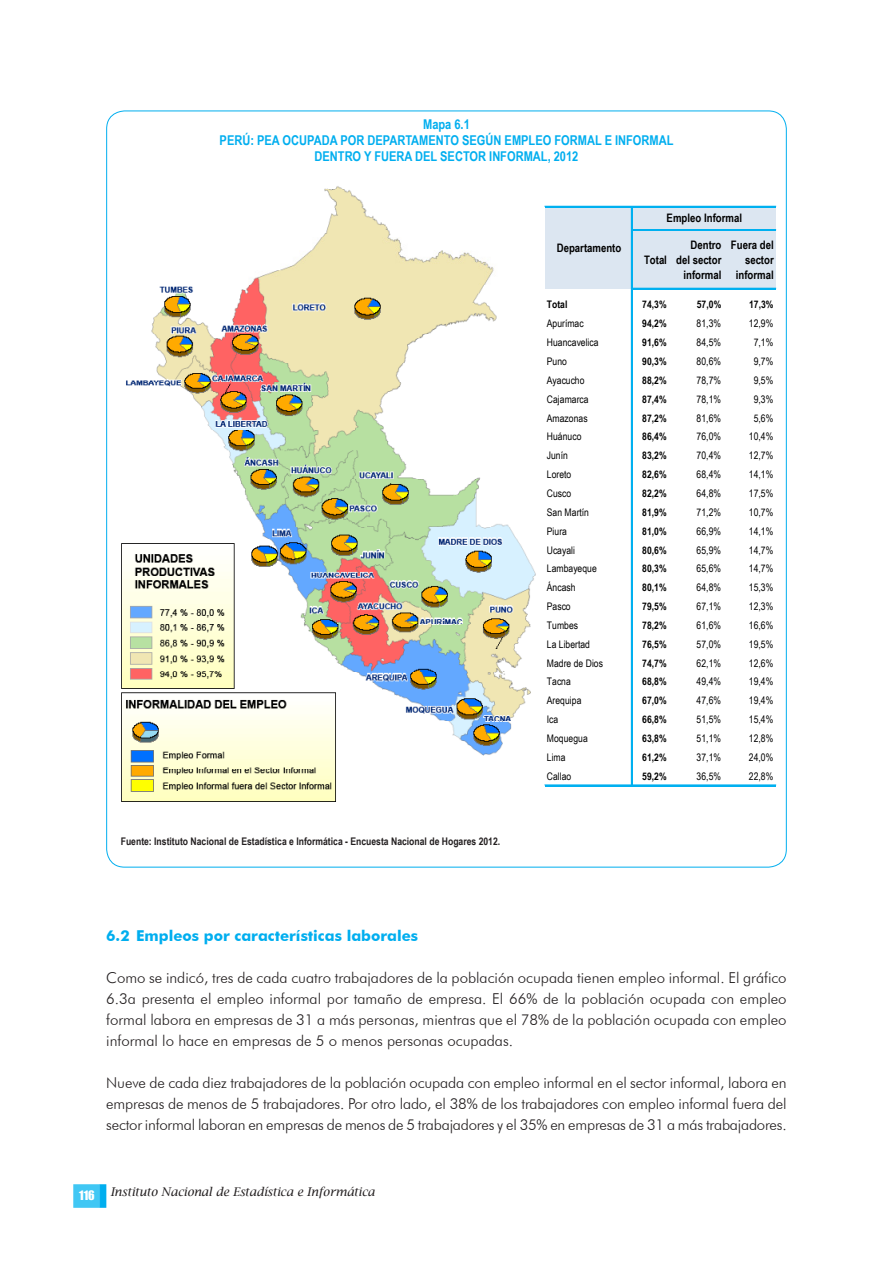
<style>
.page{position:relative;width:893px;height:1263px;background:#fff}
.page>*{position:absolute;margin:0;border:0;box-sizing:border-box;transform-origin:0 0}
.t1{font:300 15px/21px "Futura BT";letter-spacing:-.005em;color:#231f20;text-align:justify}
.t2{font:700 15px "Futura BT";color:#00aeef}
.t3{font:700 13.5px "Arial Narrow";color:#00aeef}
.t4{font:italic 12px "Lucida Bright";color:#231f20}
.t5{font:12px "Impact";color:#fff}
.t6{font:700 11.7px/15px "Arial Narrow";color:#000;text-align:right}
.t7{font:10.5px "Arial Narrow";letter-spacing:.005em;color:#000}
.t8{font:700 10.5px "Arial Narrow";letter-spacing:.005em;color:#000}
.titulo1{font:700 10.5px "Arial Narrow";color:#231f20}
</style>
<div class="page">
<div style="left:73px;top:1184px;width:27px;height:24px;background:#40c7f4;border:2px solid #40c7f4"></div>
<svg style="left:99px;top:1184px;width:7px;height:24px"></svg>
<div style="left:546px;top:207px;width:230px;height:82px;background:#dce6f1"></div>
<hr style="left:631px;top:207px;width:2px;height:579px;background:#00b0f0">
<hr style="left:545px;top:206px;width:231px;height:1px;background:#00b0f0">
<hr style="left:633px;top:229px;width:143px;height:1px;background:#00b0f0">
<hr style="left:633px;top:230px;width:143px;height:1px;background:#00b0f0">
<hr style="left:633px;top:288px;width:143px;height:1px;background:#00b0f0">
<hr style="left:545px;top:785px;width:231px;height:1px;background:#00b0f0">
<img style="left:121px;top:186px;width:415px;height:615px">
<p class="t3" style="left:423px;top:114px;width:48px">Mapa 6.1</p>
<p class="t3" style="left:220px;top:130px;width:455px">PERÚ: PEA OCUPADA POR DEPARTAMENTO SEGÚN EMPLEO FORMAL E INFORMAL</p>
<p class="t3" style="left:315px;top:146px;width:265px">DENTRO Y FUERA DEL SECTOR INFORMAL, 2012</p>
<p class="t6" style="left:557px;top:239px;width:66px">Departamento</p>
<p class="t6" style="left:667px;top:210px;width:77px">Empleo Informal</p>
<p class="t6" style="left:644px;top:252px;width:24px">Total</p>
<p class="t6" style="left:676px;top:237px;width:47px">Dentro del sector informal</p>
<p class="t6" style="left:731px;top:237px;width:44px">Fuera del sector informal</p>
<p class="titulo1" style="left:121px;top:834px;width:381px">Fuente: Instituto Nacional de Estadística e Informática - Encuesta Nacional de Hogares 2012.</p>
<p class="t8" style="left:547px;top:297px;width:22px">Total</p>
<p class="t8" style="left:642px;top:297px;width:26px">74,3%</p>
<p class="t8" style="left:697px;top:297px;width:26px">57,0%</p>
<p class="t8" style="left:749px;top:297px;width:26px">17,3%</p>
<p class="t7" style="left:547px;top:316px;width:38px">Apurímac</p>
<p class="t8" style="left:642px;top:316px;width:26px">94,2%</p>
<p class="t7" style="left:697px;top:316px;width:26px">81,3%</p>
<p class="t7" style="left:749px;top:316px;width:26px">12,9%</p>
<p class="t7" style="left:547px;top:335px;width:53px">Huancavelica</p>
<p class="t8" style="left:642px;top:334px;width:26px">91,6%</p>
<p class="t7" style="left:697px;top:335px;width:26px">84,5%</p>
<p class="t7" style="left:754px;top:335px;width:21px">7,1%</p>
<p class="t7" style="left:547px;top:354px;width:22px">Puno</p>
<p class="t8" style="left:642px;top:353px;width:26px">90,3%</p>
<p class="t7" style="left:697px;top:354px;width:26px">80,6%</p>
<p class="t7" style="left:754px;top:354px;width:21px">9,7%</p>
<p class="t7" style="left:547px;top:372px;width:39px">Ayacucho</p>
<p class="t8" style="left:642px;top:372px;width:26px">88,2%</p>
<p class="t7" style="left:697px;top:372px;width:26px">78,7%</p>
<p class="t7" style="left:754px;top:372px;width:21px">9,5%</p>
<p class="t7" style="left:547px;top:391px;width:43px">Cajamarca</p>
<p class="t8" style="left:642px;top:391px;width:26px">87,4%</p>
<p class="t7" style="left:697px;top:391px;width:26px">78,1%</p>
<p class="t7" style="left:754px;top:391px;width:21px">9,3%</p>
<p class="t7" style="left:547px;top:410px;width:42px">Amazonas</p>
<p class="t8" style="left:642px;top:410px;width:26px">87,2%</p>
<p class="t7" style="left:697px;top:410px;width:26px">81,6%</p>
<p class="t7" style="left:754px;top:410px;width:21px">5,6%</p>
<p class="t7" style="left:547px;top:429px;width:36px">Huánuco</p>
<p class="t8" style="left:642px;top:429px;width:26px">86,4%</p>
<p class="t7" style="left:697px;top:429px;width:26px">76,0%</p>
<p class="t7" style="left:749px;top:429px;width:26px">10,4%</p>
<p class="t7" style="left:547px;top:448px;width:23px">Junín</p>
<p class="t8" style="left:642px;top:448px;width:26px">83,2%</p>
<p class="t7" style="left:697px;top:448px;width:26px">70,4%</p>
<p class="t7" style="left:749px;top:448px;width:26px">12,7%</p>
<p class="t7" style="left:547px;top:467px;width:26px">Loreto</p>
<p class="t8" style="left:642px;top:466px;width:26px">82,6%</p>
<p class="t7" style="left:697px;top:467px;width:26px">68,4%</p>
<p class="t7" style="left:749px;top:467px;width:26px">14,1%</p>
<p class="t7" style="left:547px;top:486px;width:26px">Cusco</p>
<p class="t8" style="left:642px;top:485px;width:26px">82,2%</p>
<p class="t7" style="left:697px;top:486px;width:26px">64,8%</p>
<p class="t7" style="left:749px;top:486px;width:26px">17,5%</p>
<p class="t7" style="left:547px;top:504px;width:44px">San Martín</p>
<p class="t8" style="left:642px;top:504px;width:26px">81,9%</p>
<p class="t7" style="left:697px;top:504px;width:26px">71,2%</p>
<p class="t7" style="left:749px;top:504px;width:26px">10,7%</p>
<p class="t7" style="left:547px;top:523px;width:22px">Piura</p>
<p class="t8" style="left:642px;top:523px;width:26px">81,0%</p>
<p class="t7" style="left:697px;top:523px;width:26px">66,9%</p>
<p class="t7" style="left:749px;top:523px;width:26px">14,1%</p>
<p class="t7" style="left:547px;top:542px;width:30px">Ucayali</p>
<p class="t8" style="left:642px;top:542px;width:26px">80,6%</p>
<p class="t7" style="left:697px;top:542px;width:26px">65,9%</p>
<p class="t7" style="left:749px;top:542px;width:26px">14,7%</p>
<p class="t7" style="left:547px;top:561px;width:52px">Lambayeque</p>
<p class="t8" style="left:642px;top:561px;width:26px">80,3%</p>
<p class="t7" style="left:697px;top:561px;width:26px">65,6%</p>
<p class="t7" style="left:749px;top:561px;width:26px">14,7%</p>
<p class="t7" style="left:547px;top:580px;width:30px">Áncash</p>
<p class="t8" style="left:642px;top:580px;width:26px">80,1%</p>
<p class="t7" style="left:697px;top:580px;width:26px">64,8%</p>
<p class="t7" style="left:749px;top:580px;width:26px">15,3%</p>
<p class="t7" style="left:547px;top:599px;width:25px">Pasco</p>
<p class="t8" style="left:642px;top:598px;width:26px">79,5%</p>
<p class="t7" style="left:697px;top:599px;width:26px">67,1%</p>
<p class="t7" style="left:749px;top:599px;width:26px">12,3%</p>
<p class="t7" style="left:547px;top:617px;width:33px">Tumbes</p>
<p class="t8" style="left:642px;top:617px;width:26px">78,2%</p>
<p class="t7" style="left:697px;top:617px;width:26px">61,6%</p>
<p class="t7" style="left:749px;top:617px;width:26px">16,6%</p>
<p class="t7" style="left:547px;top:636px;width:45px">La Libertad</p>
<p class="t8" style="left:642px;top:636px;width:26px">76,5%</p>
<p class="t7" style="left:697px;top:636px;width:26px">57,0%</p>
<p class="t7" style="left:749px;top:636px;width:26px">19,5%</p>
<p class="t7" style="left:547px;top:655px;width:58px">Madre de Dios</p>
<p class="t8" style="left:642px;top:655px;width:26px">74,7%</p>
<p class="t7" style="left:697px;top:655px;width:26px">62,1%</p>
<p class="t7" style="left:749px;top:655px;width:26px">12,6%</p>
<p class="t7" style="left:547px;top:674px;width:25px">Tacna</p>
<p class="t8" style="left:642px;top:674px;width:26px">68,8%</p>
<p class="t7" style="left:697px;top:674px;width:26px">49,4%</p>
<p class="t7" style="left:749px;top:674px;width:26px">19,4%</p>
<p class="t7" style="left:547px;top:693px;width:36px">Arequipa</p>
<p class="t8" style="left:642px;top:693px;width:26px">67,0%</p>
<p class="t7" style="left:697px;top:693px;width:26px">47,6%</p>
<p class="t7" style="left:749px;top:693px;width:26px">19,4%</p>
<p class="t7" style="left:547px;top:712px;width:13px">Ica</p>
<p class="t8" style="left:642px;top:711px;width:26px">66,8%</p>
<p class="t7" style="left:697px;top:712px;width:26px">51,5%</p>
<p class="t7" style="left:749px;top:712px;width:26px">15,4%</p>
<p class="t7" style="left:547px;top:731px;width:43px">Moquegua</p>
<p class="t8" style="left:642px;top:730px;width:26px">63,8%</p>
<p class="t7" style="left:697px;top:731px;width:26px">51,1%</p>
<p class="t7" style="left:749px;top:731px;width:26px">12,8%</p>
<p class="t7" style="left:547px;top:749px;width:20px">Lima</p>
<p class="t8" style="left:642px;top:749px;width:26px">61,2%</p>
<p class="t7" style="left:697px;top:749px;width:26px">37,1%</p>
<p class="t7" style="left:749px;top:749px;width:26px">24,0%</p>
<p class="t7" style="left:547px;top:768px;width:26px">Callao</p>
<p class="t8" style="left:642px;top:768px;width:26px">59,2%</p>
<p class="t7" style="left:697px;top:768px;width:26px">36,5%</p>
<p class="t7" style="left:749px;top:768px;width:26px">22,8%</p>
<p class="t2" style="left:106px;top:926px;width:313px">6.2 Empleos por características laborales</p>
<p class="t1" style="left:106px;top:967px;width:682px">Como se indicó, tres de cada cuatro trabajadores de la población ocupada tienen empleo informal. El gráfico 6.3a presenta el empleo informal por tamaño de empresa. El 66% de la población ocupada con empleo formal labora en empresas de 31 a más personas, mientras que el 78% de la población ocupada con empleo informal lo hace en empresas de 5 o menos personas ocupadas.</p>
<p class="t1" style="left:106px;top:1072px;width:682px">Nueve de cada diez trabajadores de la población ocupada con empleo informal en el sector informal, labora en empresas de menos de 5 trabajadores. Por otro lado, el 38% de los trabajadores con empleo informal fuera del sector informal laboran en empresas de menos de 5 trabajadores y el 35% en empresas de 31 a más trabajadores.</p>
<p class="t5" style="left:79px;top:1186px;width:17px">116</p>
<p class="t4" style="left:110px;top:1184px;width:266px">Instituto Nacional de Estadística e Informática</p>
</div>
